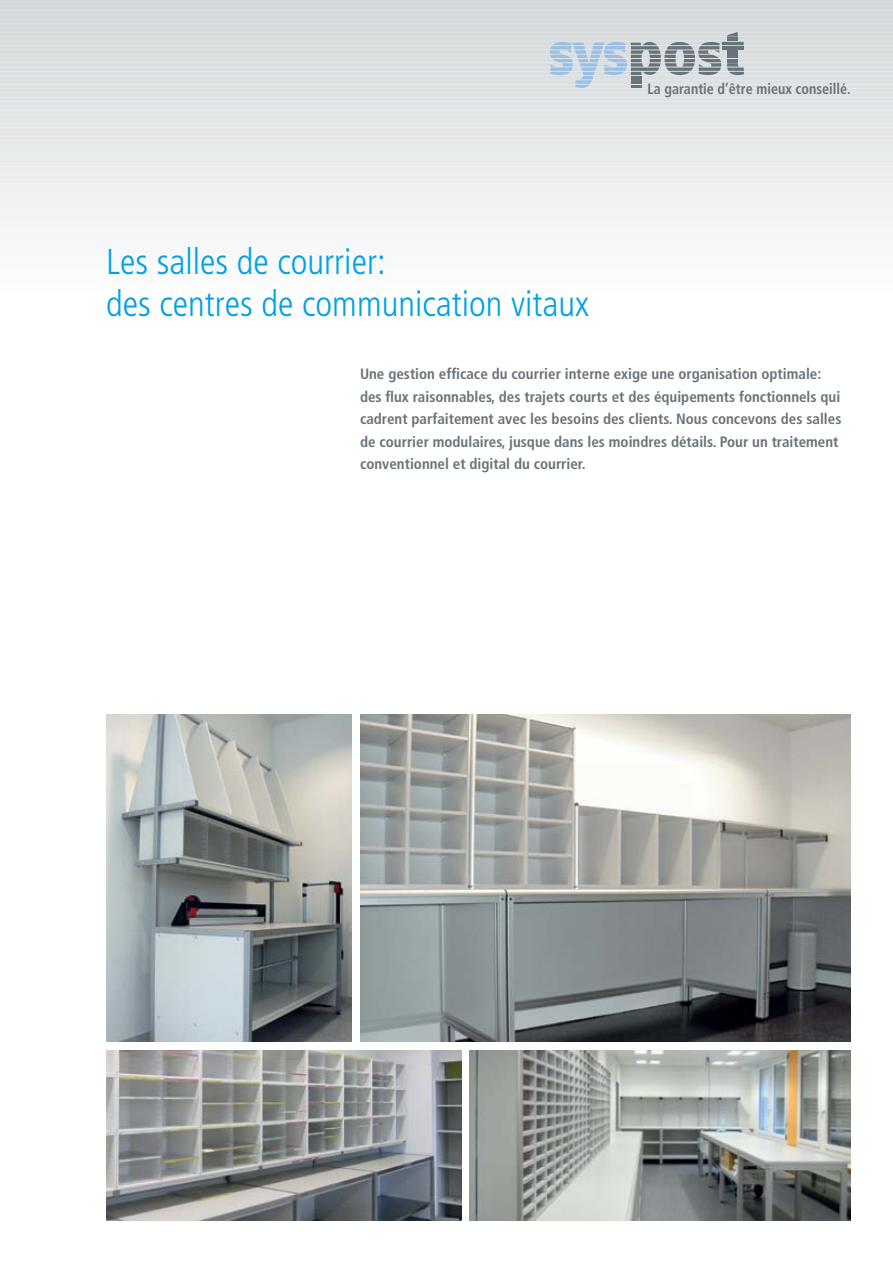
<style>
.page{position:relative;width:893px;height:1263px;background:#fff}
.page>*{position:absolute;margin:0;border:0;box-sizing:border-box;transform-origin:0 0}
.t1{font:300 condensed 36px/42px "Frutiger LT Std";color:#00a1e4}
.t2{font:700 condensed 15px/22.5px "Frutiger LT Std";color:#68737a}
.t3{font:700 condensed 15px "Frutiger";color:#68737a;scale:.94 1}
</style>
<div class="page">
<svg style="left:0;top:0;width:893px;height:240px"></svg>
<svg style="left:550px;top:32px;width:194px;height:56px;background:#bcc5cd"></svg>
<img style="left:360px;top:714px;width:490px;height:328px">
<img style="left:470px;top:1050px;width:380px;height:170px">
<img style="left:106px;top:714px;width:245px;height:328px">
<img style="left:106px;top:1050px;width:355px;height:170px">
<h1 class="t1" style="left:106px;top:241px;width:484px">Les salles de courrier:<br>des centres de communication vitaux</h1>
<p class="t3" style="left:648px;top:80px;width:218px">La garantie d’être mieux conseillé.</p>
<p class="t2" style="left:360px;top:363px;width:483px">Une gestion efficace du courrier interne exige une organisation optimale: des flux raisonnables, des trajets courts et des équipements fonctionnels qui cadrent parfaitement avec les besoins des clients. Nous concevons des salles de courrier modulaires, jusque dans les moindres détails. Pour un traitement conventionnel et digital du courrier.</p>
</div>
